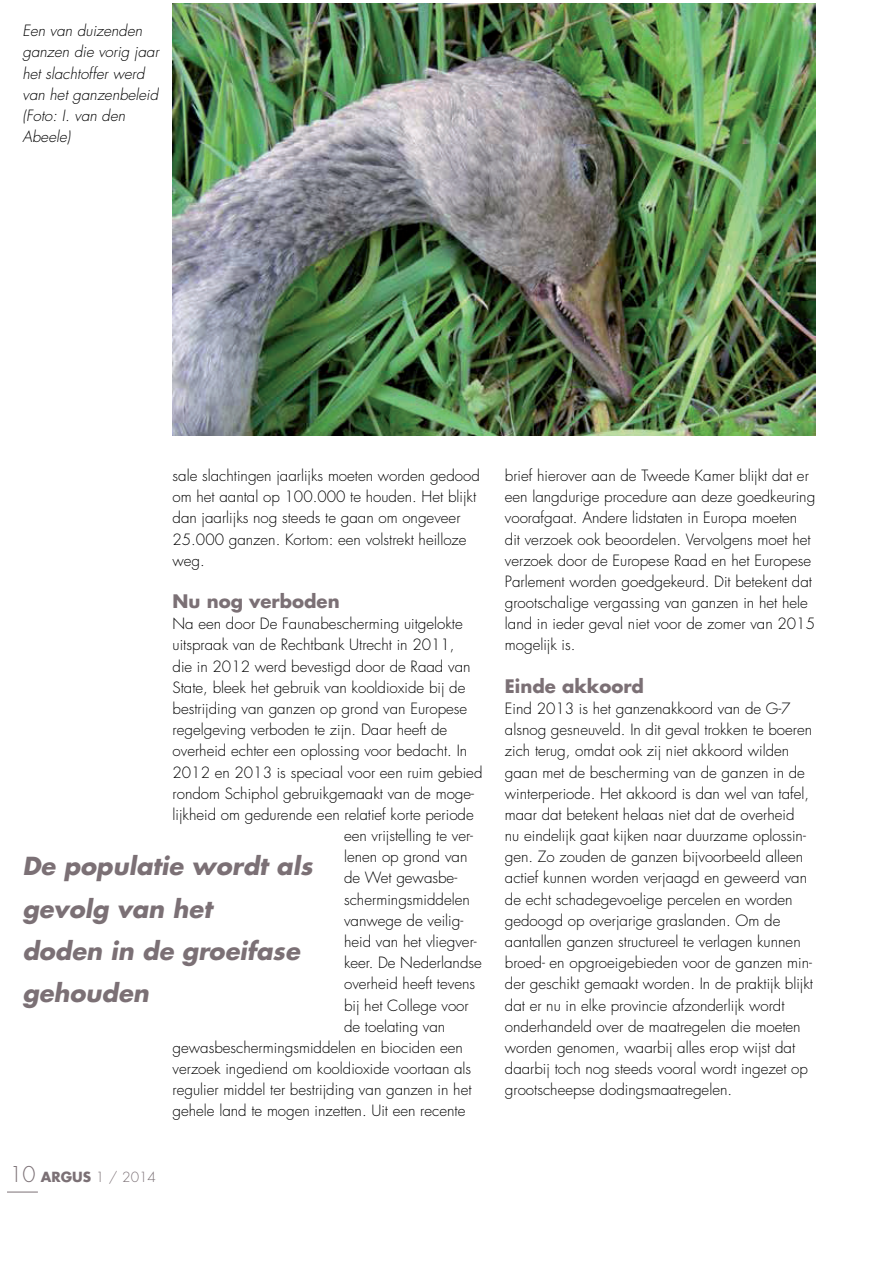
<style>
.page{position:relative;width:893px;height:1263px;background:#fff}
.page>*{position:absolute;margin:0;border:0;box-sizing:border-box;transform-origin:0 0}
.t1{font:italic 700 24.15px/42.3px "Futura Std";color:#7b7075}
.t2{font:700 18.15px "Futura Std";color:#7b7075}
.t3{font:300 15.15px/21.1px "Futura Std";color:#000}
.t4{font:italic 300 15.15px/21.1px "Futura Std";color:#000}
.t5{font:300 13.65px "Futura Std";color:#7b7075}
.s1{font-size:21.15px}
.s2{font-weight:700}
</style>
<div class="page">
<hr style="left:7px;top:1192px;width:31px;height:1px;background:#7b7075">
<img style="left:173px;top:4px;width:643px;height:432px">
<p class="t4" style="left:22px;top:21px;width:138px">Een van duizenden ganzen die vorig jaar het slachtoffer werd van het ganzenbeleid (Foto: I. van den<br>Abeele)</p>
<p class="t3" style="left:173px;top:465px;width:309px">sale slachtingen jaarlijks moeten worden gedood om het aantal op 100.000 te houden. Het blijkt dan jaarlijks nog steeds te gaan om ongeveer 25.000 ganzen. Kortom: een volstrekt heilloze weg.</p>
<p class="t2" style="left:173px;top:589px;width:169px">Nu nog verboden</p>
<p class="t3" style="left:173px;top:614px;width:292px">Na een door De Faunabescherming uitgelokte</p>
<p class="t3" style="left:173px;top:635px;width:284px">uitspraak van de Rechtbank Utrecht in 2011,</p>
<p class="t3" style="left:173px;top:656px;width:299px">die in 2012 werd bevestigd door de Raad van</p>
<p class="t3" style="left:173px;top:677px;width:294px">State, bleek het gebruik van kooldioxide bij de</p>
<p class="t3" style="left:173px;top:698px;width:296px">bestrijding van ganzen op grond van Europese</p>
<p class="t3" style="left:173px;top:719px;width:276px">regelgeving verboden te zijn. Daar heeft de</p>
<p class="t3" style="left:173px;top:741px;width:296px">overheid echter een oplossing voor bedacht. In</p>
<p class="t3" style="left:173px;top:762px;width:311px">2012 en 2013 is speciaal voor een ruim gebied</p>
<p class="t3" style="left:173px;top:783px;width:303px">rondom Schiphol gebruikgemaakt van de moge-</p>
<p class="t3" style="left:173px;top:804px;width:303px">lijkheid om gedurende een relatief korte periode</p>
<p class="t3" style="left:344px;top:825px;width:131px">een vrijstelling te ver-</p>
<p class="t3" style="left:344px;top:847px;width:125px">lenen op grond van</p>
<p class="t3" style="left:344px;top:868px;width:115px">de Wet gewasbe-</p>
<p class="t3" style="left:344px;top:889px;width:127px">schermingsmiddelen</p>
<p class="t3" style="left:344px;top:910px;width:121px">vanwege de veilig-</p>
<p class="t3" style="left:344px;top:931px;width:134px">heid van het vliegver-</p>
<p class="t3" style="left:344px;top:952px;width:139px">keer. De Nederlandse</p>
<p class="t3" style="left:344px;top:974px;width:133px">overheid heeft tevens</p>
<p class="t3" style="left:344px;top:995px;width:126px">bij het College voor</p>
<p class="t3" style="left:344px;top:1016px;width:103px">de toelating van</p>
<p class="t3" style="left:173px;top:1037px;width:292px">gewasbeschermingsmiddelen en biociden een</p>
<p class="t3" style="left:173px;top:1058px;width:300px">verzoek ingediend om kooldioxide voortaan als</p>
<p class="t3" style="left:173px;top:1079px;width:301px">regulier middel ter bestrijding van ganzen in het</p>
<p class="t3" style="left:173px;top:1101px;width:294px">gehele land te mogen inzetten. Uit een recente</p>
<h1 class="t1" style="left:22px;top:845px;width:291px">De populatie wordt als gevolg van het<br>doden in de groeifase gehouden</h1>
<p class="t5" style="left:9px;top:1169px;width:148px"><span class="s1">10</span> <span class="s2">ARGUS</span> 1 / 2014</p>
<p class="t3" style="left:505px;top:465px;width:312px">brief hierover aan de Tweede Kamer blijkt dat er een langdurige procedure aan deze goedkeuring voorafgaat. Andere lidstaten in Europa moeten dit verzoek ook beoordelen. Vervolgens moet het verzoek door de Europese Raad en het Europese Parlement worden goedgekeurd. Dit betekent dat grootschalige vergassing van ganzen in het hele land in ieder geval niet voor de zomer van 2015 mogelijk is.</p>
<p class="t2" style="left:505px;top:674px;width:141px">Einde akkoord</p>
<p class="t3" style="left:505px;top:698px;width:310px">Eind 2013 is het ganzenakkoord van de G-7 alsnog gesneuveld. In dit geval trokken te boeren zich terug, omdat ook zij niet akkoord wilden gaan met de bescherming van de ganzen in de winterperiode. Het akkoord is dan wel van tafel, maar dat betekent helaas niet dat de overheid<br>nu eindelijk gaat kijken naar duurzame oplossin&shy;gen. Zo zouden de ganzen bijvoorbeeld alleen actief kunnen worden verjaagd en geweerd van de echt schadegevoelige percelen en worden gedoogd op overjarige graslanden. Om de aantallen ganzen structureel te verlagen kunnen broed- en opgroeigebieden voor de ganzen min&shy;der geschikt gemaakt worden. In de praktijk blijkt dat er nu in elke provincie afzonderlijk wordt onderhandeld over de maatregelen die moeten worden genomen, waarbij alles erop wijst dat daarbij toch nog steeds vooral wordt ingezet op grootscheepse dodingsmaatregelen.</p>
</div>
